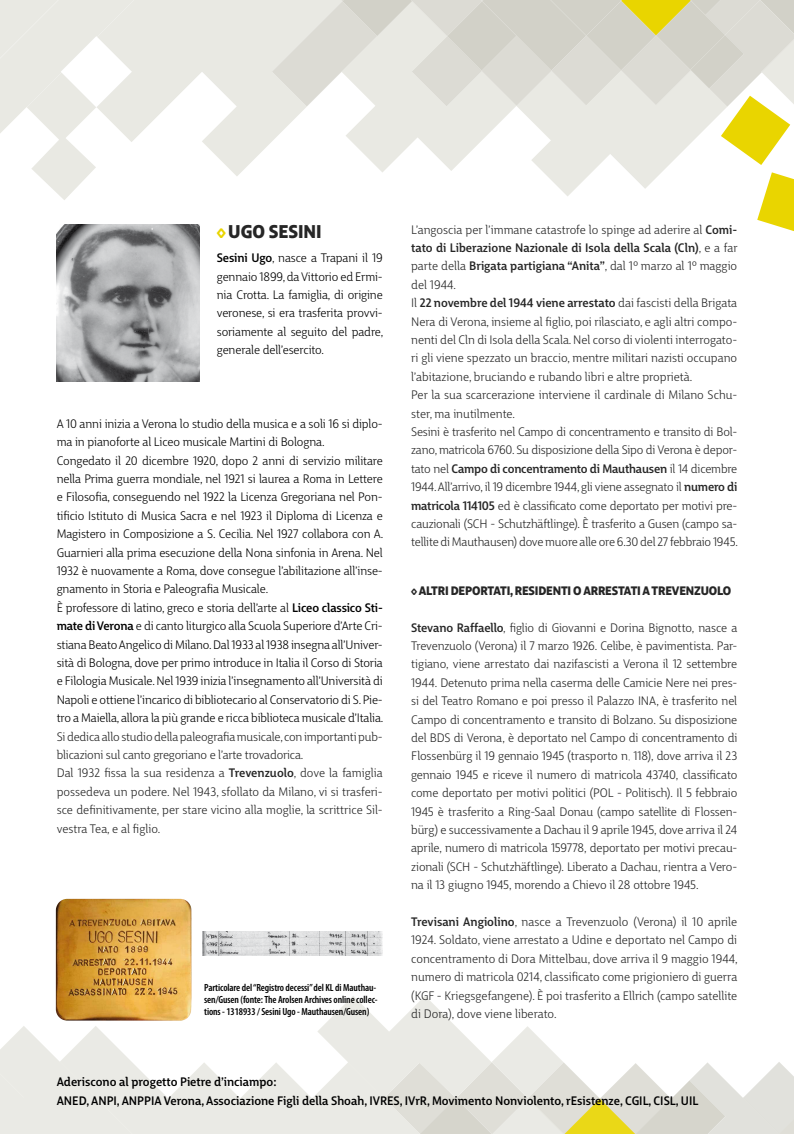
<style>
.page{position:relative;width:794px;height:1134px;background:#fff}
.page>*{position:absolute;margin:0;border:0;box-sizing:border-box;transform-origin:0 0}
.t1{font:900 18px "Big City Grotesque Pro";color:#262626}
.t2{font:12px/18.4px "Big City Grotesque Pro";letter-spacing:-.005em;color:#262626}
.t3{font:12px/18.4px "Big City Grotesque Pro";letter-spacing:-.01em;color:#000;text-align:justify}
.t4{font:500 12px/18.4px "Big City Grotesque Pro";color:#000}
.t5{font:900 12px "Big City Grotesque Pro";letter-spacing:-.015em;color:#262626}
.t6{font:600 condensed 10.4px/12px "Myriad Pro";letter-spacing:-.01em;color:#000}
.s1{font-family:"Alternate Gothic Cond ATF";font-weight:700;color:#e9d500}
.s2{font-weight:500}
.s3{font-family:"Alternate Gothic Cond ATF";font-weight:700}
.s4{color:#fff}
</style>
<div class="page">
<svg style="left:161px;top:0;width:508px;height:196px"></svg>
<svg style="left:272px;top:0;width:522px;height:165px"></svg>
<svg style="left:757px;top:172px;width:37px;height:59px"></svg>
<svg style="left:564px;top:1062px;width:230px;height:72px"></svg>
<svg style="left:0;top:996px;width:564px;height:138px;fill:#eaeae5"></svg>
<svg style="left:0;top:0;width:161px;height:200px"></svg>
<img style="left:57px;top:225px;width:143px;height:156px">
<img style="left:202px;top:931px;width:181px;height:24px">
<img style="left:56px;top:899px;width:135px;height:121px">
<h1 class="t1" style="left:217px;top:217px;width:106px"><span class="s1">◊</span> UGO SESINI</h1>
<p class="t3" style="left:217px;top:248px;width:168px"><span class="s2">Sesini Ugo</span>, nasce a Trapani il 19 gennaio 1899, da Vittorio ed Ermi&shy;nia Crotta. La famiglia, di origine veronese, si era trasferita provvi&shy;soriamente al seguito del padre, generale dell’esercito.</p>
<p class="t3" style="left:57px;top:413px;width:328px;text-align:left">A 10 anni inizia a Verona lo studio della musica e a soli 16 si diplo&shy;ma in pianoforte al Liceo musicale Martini di Bologna.<br>Congedato il 20 dicembre 1920, dopo 2 anni di servizio militare nella Prima guerra mondiale, nel 1921 si laurea a Roma in Lettere e Filosofia, conseguendo nel 1922 la Licenza Gregoriana nel Pon&shy;tificio Istituto di Musica Sacra e nel 1923 il Diploma di Licenza e Magistero in Composizione a S. Cecilia. Nel 1927 collabora con A.<br>Guarnieri alla prima esecuzione della Nona sinfonia in Arena. Nel 1932 è nuovamente a Roma, dove consegue l’abilitazione all’inse&shy;gnamento in Storia e Paleografia Musicale.<br>È professore di latino, greco e storia dell’arte al <span class="s2">Liceo classico Sti&shy;mate di Verona</span> e di canto liturgico alla Scuola Superiore d’Arte Cri&shy;stiana Beato Angelico di Milano. Dal 1933 al 1938 insegna all’Univer&shy;sità di Bologna, dove per primo introduce in Italia il Corso di Storia e Filologia Musicale. Nel 1939 inizia l’insegnamento all’Università di Napoli e ottiene l’incarico di bibliotecario al Conservatorio di S. Pie&shy;tro a Maiella, allora la più grande e ricca biblioteca musicale d’Italia.</p>
<p class="t2" style="left:57px;top:726px;width:328px">Si dedica allo studio della paleografia musicale, con importanti pub&shy;blicazioni sul canto gregoriano e l’arte trovadorica.<br>Dal 1932 fissa la sua residenza a <span class="s2">Trevenzuolo</span>, dove la famiglia possedeva un podere. Nel 1943, sfollato da Milano, vi si trasferi&shy;sce definitivamente, per stare vicino alla moglie, la scrittrice Sil&shy;vestra Tea, e al figlio.</p>
<p class="t6" style="left:204px;top:982px;width:175px">Particolare del “Registro decessi” del KL di Mauthau&shy;sen/Gusen (fonte: The Arolsen Archives online collec&shy;tions - 1318933 / Sesini Ugo - Mauthausen/Gusen)</p>
<p class="t2" style="left:411px;top:219px;width:328px">L’angoscia per l’immane catastrofe lo spinge ad aderire al <span class="s2">Comi&shy;tato di Liberazione Nazionale di Isola della Scala (Cln)</span>, e a far parte della <span class="s2">Brigata partigiana “Anita”</span>, dal 1º marzo al 1º maggio del 1944.<br>Il <span class="s2">22 novembre del 1944 viene arrestato</span> dai fascisti della Brigata Nera di Verona, insieme al figlio, poi rilasciato, e agli altri compo&shy;nenti del Cln di Isola della Scala. Nel corso di violenti interrogato&shy;ri gli viene spezzato un braccio, mentre militari nazisti occupano l’abitazione, bruciando e rubando libri e altre proprietà.<br>Per la sua scarcerazione interviene il cardinale di Milano Schu&shy;ster, ma inutilmente.<br>Sesini è trasferito nel Campo di concentramento e transito di Bol&shy;zano, matricola 6760. Su disposizione della Sipo di Verona è depor&shy;tato nel <span class="s2">Campo di concentramento di Mauthausen</span> il 14 dicembre 1944. All’arrivo, il 19 dicembre 1944, gli viene assegnato il <span class="s2">numero di matricola 114105</span> ed è classificato come deportato per motivi pre&shy;cauzionali (SCH - Schutzhäftlinge). È trasferito a Gusen (campo sa&shy;tellite di Mauthausen) dove muore alle ore 6.30 del 27 febbraio 1945.</p>
<p class="t5" style="left:411px;top:580px;width:322px"><span class="s3">◊</span> ALTRI DEPORTATI, RESIDENTI O ARRESTATI A TREVENZUOLO</p>
<p class="t2" style="left:411px;top:617px;width:328px;text-align:justify"><span class="s2">Stevano Raffaello</span>, figlio di Giovanni e Dorina Bignotto, nasce a Trevenzuolo (Verona) il 7 marzo 1926. Celibe, è pavimentista. Par&shy;tigiano, viene arrestato dai nazifascisti a Verona il 12 settembre 1944. Detenuto prima nella caserma delle Camicie Nere nei pres&shy;si del Teatro Romano e poi presso il Palazzo INA, è trasferito nel Campo di concentramento e transito di Bolzano. Su disposizione del BDS di Verona, è deportato nel Campo di concentramento di Flossenbürg il 19 gennaio 1945 (trasporto n<span class="s4">.</span> 118), dove arriva il 23 gennaio 1945 e riceve il numero di matricola 43740, classificato come deportato per motivi politici (POL - Politisch). Il 5 febbraio 1945 è trasferito a Ring-Saal Donau (campo satellite di Flossen&shy;bürg) e successivamente a Dachau il 9 aprile 1945, dove arriva il 24 aprile, numero di matricola 159778, deportato per motivi precau&shy;zionali (SCH - Schutzhäftlinge). Liberato a Dachau, rientra a Vero&shy;na il 13 giugno 1945, morendo a Chievo il 28 ottobre 1945.</p>
<p class="t2" style="left:411px;top:911px;width:328px;text-align:justify"><span class="s2">Trevisani Angiolino</span>, nasce a Trevenzuolo (Verona) il 10 aprile 1924. Soldato, viene arrestato a Udine e deportato nel Campo di concentramento di Dora Mittelbau, dove arriva il 9 maggio 1944, numero di matricola 0214, classificato come prigioniero di guerra (KGF - Kriegsgefangene). È poi trasferito a Ellrich (campo satellite di Dora), dove viene liberato.</p>
<p class="t4" style="left:57px;top:1072px;width:643px">Aderiscono al progetto Pietre d’inciampo:<br>ANED, ANPI, ANPPIA Verona, Associazione Figli della Shoah, IVRES, IVrR, Movimento Nonviolento, rEsistenze, CGIL, CISL, UIL</p>
</div>
